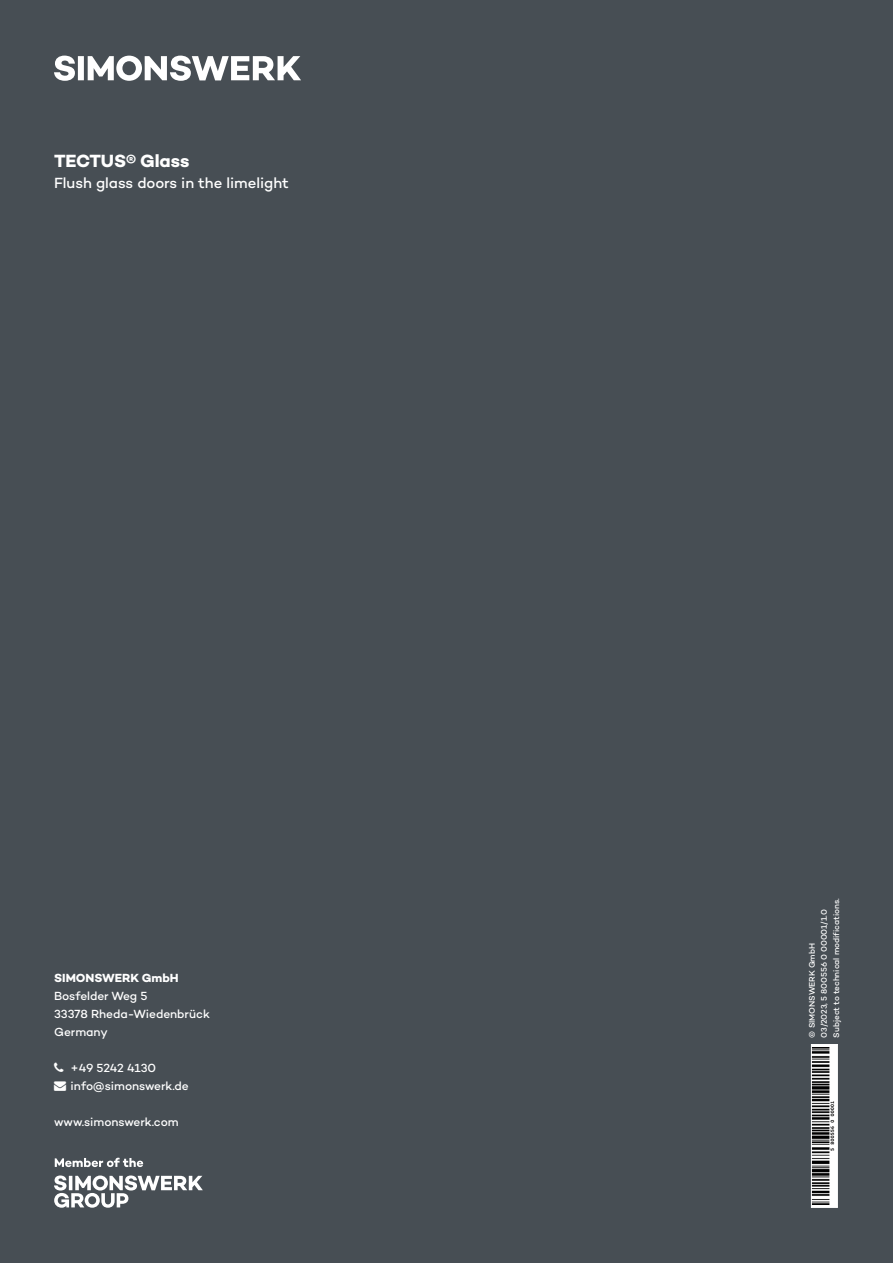
<style>
.page{position:relative;width:893px;height:1263px;background:#474e54}
.page>*{position:absolute;margin:0;border:0;box-sizing:border-box;transform-origin:0 0}
.t1{font:700 18px "Campton";letter-spacing:-.005em;color:#fff}
.t2{font:500 15px "Campton";color:#fff}
.t3{font:500 12px/18px "Campton";letter-spacing:-.005em;color:#fff}
.t4{font:700 12px "Campton";color:#fff}
.t5{font:500 8.25px/12px "Campton";color:#fff}
</style>
<div class="page">
<svg style="left:54px;top:56px;width:247px;height:25px"></svg>
<svg style="left:55px;top:1158px;width:88px;height:9px"></svg>
<svg style="left:54px;top:1175px;width:149px;height:33px"></svg>
<svg style="left:811px;top:1044px;width:27px;height:164px;background:#9f9f9f"></svg>
<h1 class="t1" style="left:54px;top:150px;width:137px">TECTUS® Glass</h1>
<p class="t2" style="left:54px;top:174px;width:236px">Flush glass doors in the limelight</p>
<p class="t4" style="left:54px;top:970px;width:126px">SIMONSWERK GmbH</p>
<p class="t3" style="left:54px;top:986px;width:157px">Bosfelder Weg 5<br>33378 Rheda-Wiedenbrück<br>Germany</p>
<p class="t3" style="left:71px;top:1058px;width:87px">+49 5242 4130</p>
<p class="t3" style="left:54px;top:1076px;width:136px">→ info@simonswerk.de</p>
<p class="t3" style="left:54px;top:1112px;width:126px">www.simonswerk.com</p>
<p class="t5" style="left:806px;top:1037px;width:141px;rotate:-90deg">© SIMONSWERK GmbH<br>03/2023, 5 800556 0 00001/1.0<br>Subject to technical modifications.</p>
</div>
